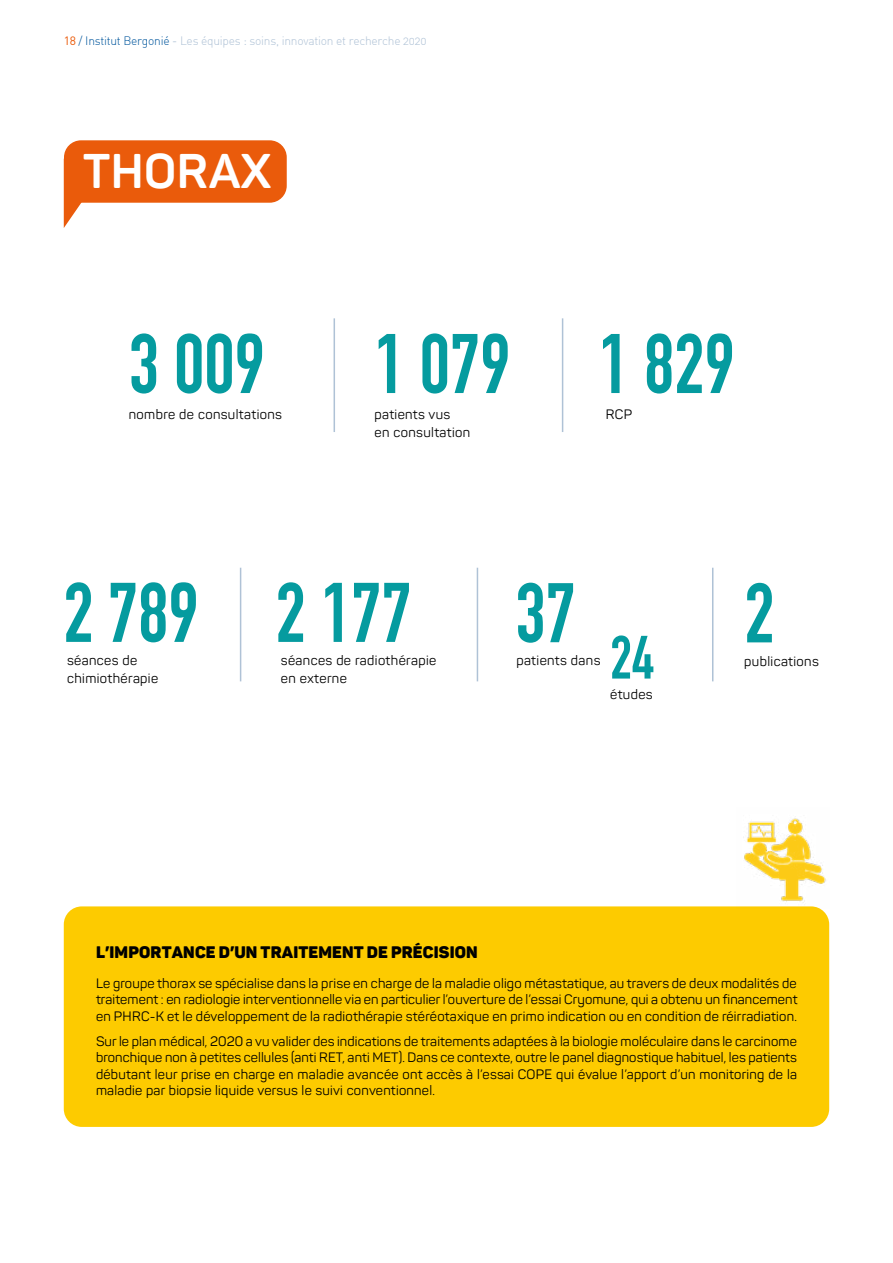
<style>
.page{position:relative;width:893px;height:1263px;background:#fff}
.page>*{position:absolute;margin:0;border:0;box-sizing:border-box;transform-origin:0 0}
.t1{font:82.95px "DIN Engschrift";color:#059b9f}
.t2{font:60px "DIN Engschrift";color:#059b9f}
.t3{font:700 48px "Panton";letter-spacing:.01em;color:#fff}
.t4{font:16.5px "Panton Black Caps";letter-spacing:.01em;color:#000}
.t5{font:13.5px/16.5px "Panton";letter-spacing:.03em;color:#000}
.t6{font:12px "DIN Light Alternate";letter-spacing:-.02em;color:#afc2d6}
.s1{font-family:"DIN Pro";color:#ea5b0b}
.s2{color:#00569d}
</style>
<div class="page">
<div style="left:64px;top:906px;width:765px;height:221px;background:#fdcb00;border-radius:18px"></div>
<img style="left:736px;top:818px;width:90px;height:90px">
<div style="left:64px;top:140px;width:223px;height:63px;background:#ea5b0b;border-radius:17px"></div>
<hr style="left:712px;top:568px;width:1px;height:113px;background:#afc2d6">
<hr style="left:477px;top:568px;width:1px;height:113px;background:#afc2d6">
<hr style="left:240px;top:568px;width:1px;height:113px;background:#afc2d6">
<hr style="left:334px;top:318px;width:1px;height:114px;background:#afc2d6">
<hr style="left:562px;top:318px;width:1px;height:114px;background:#afc2d6">
<svg style="left:64px;top:190px;width:31px;height:38px"></svg>
<p class="t6" style="left:64px;top:33px;width:364px"><span class="s1">18</span> <span class="s2">/ Institut Bergonié</span> - Les équipes : soins, innovation et recherche 2020</p>
<h3 class="t3" style="left:83px;top:141px;width:190px">THORAX</h3>
<h1 class="t1" style="left:129px;top:315px;width:138px">3 009</h1>
<p class="t5" style="left:129px;top:406px;width:155px">nombre de consultations</p>
<h1 class="t1" style="left:374px;top:315px;width:138px">1 079</h1>
<p class="t5" style="left:374px;top:405px;width:97px;line-height:18px">patients vus<br>en consultation</p>
<p class="t5" style="left:606px;top:406px;width:28px">RCP</p>
<h1 class="t1" style="left:599px;top:315px;width:138px">1 829</h1>
<h1 class="t1" style="left:63px;top:564px;width:137px">2 789</h1>
<p class="t5" style="left:67px;top:652px;width:93px;line-height:18px">séances de chimiothérapie</p>
<h1 class="t1" style="left:276px;top:564px;width:138px">2 177</h1>
<p class="t5" style="left:281px;top:652px;width:157px;line-height:18px">séances de radiothérapie en externe</p>
<h1 class="t1" style="left:515px;top:564px;width:62px">37</h1>
<p class="t5" style="left:516px;top:652px;width:85px">patients dans</p>
<h2 class="t2" style="left:610px;top:622px;width:45px">24</h2>
<p class="t5" style="left:610px;top:685px;width:44px">études</p>
<h1 class="t1" style="left:744px;top:565px;width:32px">2</h1>
<p class="t5" style="left:744px;top:653px;width:76px">publications</p>
<p class="t4" style="left:96px;top:942px;width:383px">L’IMPORTANCE D’UN TRAITEMENT DE PRÉCISION</p>
<p class="t5" style="left:96px;top:975px;width:703px;text-align:justify">Le groupe thorax se spécialise dans la prise en charge de la maladie oligo métastatique, au travers de deux modalités de traitement : en radiologie interventionnelle via en particulier l’ouverture de l’essai Cryomune, qui a obtenu un financement en PHRC-K et le développement de la radiothérapie stéréotaxique en primo indication ou en condition de réirradiation.</p>
<p class="t5" style="left:96px;top:1032px;width:702px;text-align:justify">Sur le plan médical, 2020 a vu valider des indications de traitements adaptées à la biologie moléculaire dans le carcinome bronchique non à petites cellules (anti RET, anti MET). Dans ce contexte, outre le panel diagnostique habituel, les patients débutant leur prise en charge en maladie avancée ont accès à l’essai COPE qui évalue l’apport d’un monitoring de la maladie par biopsie liquide versus le suivi conventionnel.</p>
</div>
